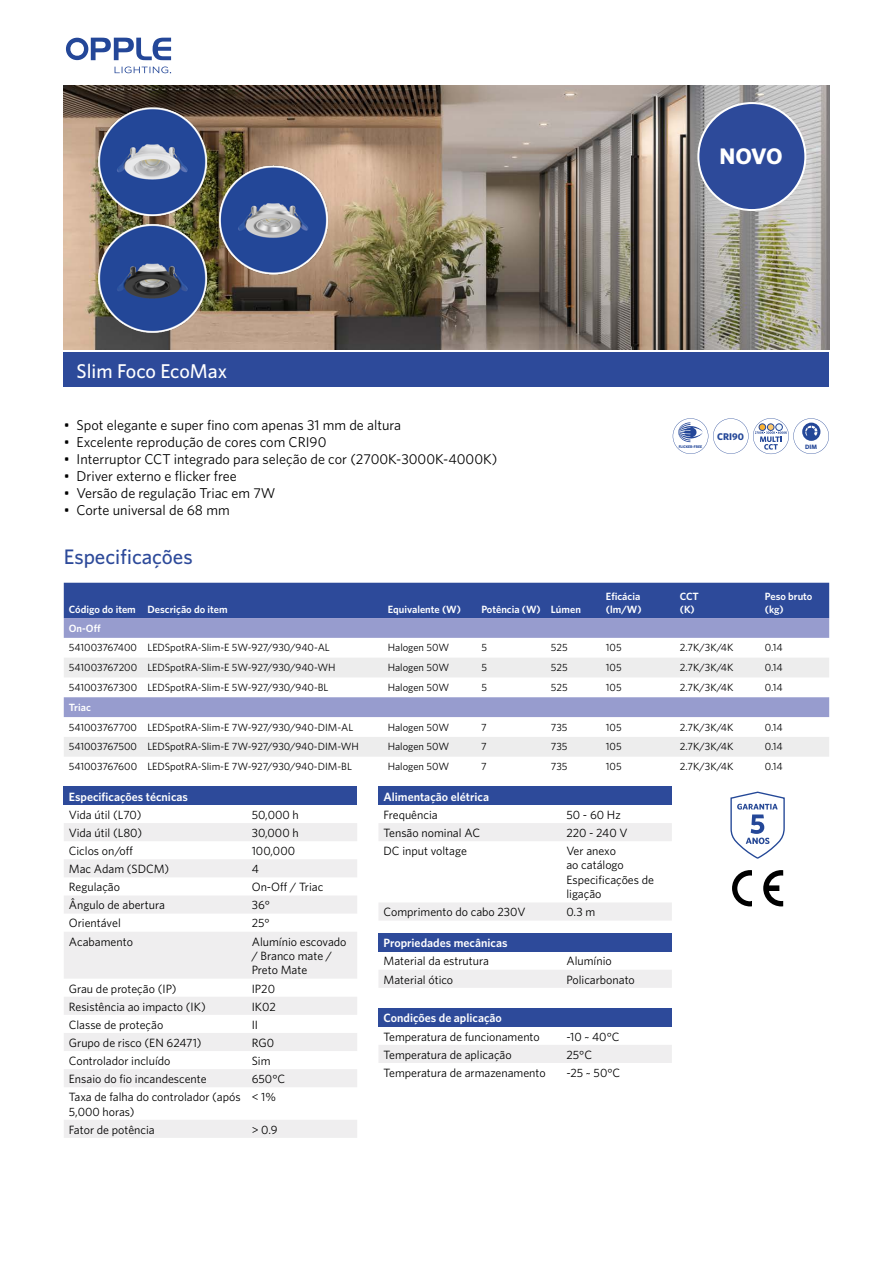
<style>
.page{position:relative;width:893px;height:1263px;background:#fff}
.page>*{position:absolute;margin:0;border:0;box-sizing:border-box;transform-origin:0 0}
.t1{font:700 22.5px "Whitney";color:#fff}
.t2{font:500 21px "Whitney";color:#2d4a9a}
.t3{font:500 19.95px "Whitney";color:#fff}
.t4{font:14.25px "Whitney";color:#000}
.t5{font:12px/14.4px "Whitney";color:#000}
.t6{font:600 12px "Whitney";color:#fff}
.t7{font:10.5px "Whitney";color:#000}
.t8{font:600 10.5px/12.6px "Whitney";color:#fff}
.t9{font:700 9.75px "Whitney";color:#244798}
.t10{font:700 6.3px "Whitney";color:#244798}
.t11{font:700 3.75px "Whitney";color:#244798}
</style>
<div class="page">
<svg style="left:66px;top:37px;width:105px;height:36px"></svg>
<div style="left:64px;top:352px;width:765px;height:35px;background:#2d4a9a"></div>
<img style="left:64px;top:85px;width:765px;height:265px">
<svg style="left:672px;top:418px;width:157px;height:36px"></svg>
<div style="left:698px;top:103px;width:107px;height:107px;background:#2d4a9a;border-radius:50%"></div>
<div style="left:697px;top:102px;width:109px;height:109px;border:2px solid #fff;border-radius:50%"></div>
<div style="left:64px;top:583px;width:765px;height:35px;background:#2d4a9a"></div>
<div style="left:64px;top:618px;width:765px;height:20px;background:#979cce"></div>
<svg style="left:64px;top:658px;width:765px;height:99px"></svg>
<svg style="left:730px;top:792px;width:55px;height:67px"></svg>
<svg style="left:732px;top:870px;width:20px;height:36px"></svg>
<svg style="left:763px;top:870px;width:20px;height:36px"></svg>
<div style="left:64px;top:787px;width:293px;height:18px;background:#2d4a9a"></div>
<svg style="left:64px;top:823px;width:293px;height:315px;fill:#efeeef"></svg>
<div style="left:378px;top:787px;width:294px;height:18px;background:#2d4a9a"></div>
<svg style="left:379px;top:823px;width:293px;height:97px"></svg>
<div style="left:378px;top:933px;width:294px;height:18px;background:#2d4a9a"></div>
<div style="left:379px;top:970px;width:293px;height:18px;background:#efeeef"></div>
<div style="left:378px;top:1009px;width:294px;height:18px;background:#2d4a9a"></div>
<div style="left:379px;top:1045px;width:293px;height:18px;background:#efeeef"></div>
<h1 class="t1" style="left:719px;top:141px;width:65px">NOVO</h1>
<h3 class="t3" style="left:77px;top:357px;width:152px">Slim Foco EcoMax</h3>
<p class="t4" style="left:64px;top:415px;width:339px">• Spot elegante e super fino com apenas 31 mm de altura</p>
<p class="t4" style="left:64px;top:432px;width:264px">• Excelente reprodução de cores com CRI90</p>
<p class="t4" style="left:64px;top:450px;width:435px">• Interruptor CCT integrado para seleção de cor (2700K-3000K-4000K)</p>
<p class="t4" style="left:64px;top:467px;width:175px">• Driver externo e flicker free</p>
<p class="t4" style="left:64px;top:484px;width:213px">• Versão de regulação Triac em 7W</p>
<p class="t4" style="left:64px;top:501px;width:167px">• Corte universal de 68 mm</p>
<h2 class="t2" style="left:64px;top:543px;width:130px">Especificações</h2>
<p class="t8" style="left:69px;top:603px;width:160px">Código do item Descrição do item</p>
<p class="t8" style="left:388px;top:603px;width:75px">Equivalente (W)</p>
<p class="t8" style="left:481px;top:603px;width:101px">Potência (W) Lúmen</p>
<p class="t11" style="left:679px;top:444px;width:25px">FLICKER-FREE</p>
<p class="t9" style="left:717px;top:430px;width:28px">CRI90</p>
<p class="t10" style="left:805px;top:443px;width:13px">DIM</p>
<p class="t8" style="left:606px;top:590px;width:37px">Eficácia (lm/W)</p>
<p class="t8" style="left:680px;top:590px;width:21px">CCT (K)</p>
<p class="t8" style="left:765px;top:590px;width:49px">Peso bruto (kg)</p>
<p class="t8" style="left:69px;top:621px;width:33px">On-Off</p>
<p class="t7" style="left:69px;top:641px;width:262px">541003767400 LEDSpotRA-Slim-E 5W-927/930/940-AL</p>
<p class="t7" style="left:388px;top:641px;width:63px">Halogen 50W</p>
<p class="t7" style="left:481px;top:641px;width:7px">5</p>
<p class="t7" style="left:551px;top:641px;width:18px">525</p>
<p class="t7" style="left:606px;top:641px;width:17px">105</p>
<p class="t7" style="left:680px;top:641px;width:55px">2.7K/3K/4K</p>
<p class="t7" style="left:765px;top:641px;width:20px">0.14</p>
<p class="t7" style="left:69px;top:660px;width:268px">541003767200 LEDSpotRA-Slim-E 5W-927/930/940-WH</p>
<p class="t7" style="left:388px;top:660px;width:63px">Halogen 50W</p>
<p class="t7" style="left:481px;top:660px;width:7px">5</p>
<p class="t7" style="left:551px;top:660px;width:18px">525</p>
<p class="t7" style="left:606px;top:660px;width:17px">105</p>
<p class="t7" style="left:680px;top:660px;width:55px">2.7K/3K/4K</p>
<p class="t7" style="left:765px;top:660px;width:20px">0.14</p>
<p class="t7" style="left:69px;top:680px;width:261px">541003767300 LEDSpotRA-Slim-E 5W-927/930/940-BL</p>
<p class="t7" style="left:388px;top:680px;width:63px">Halogen 50W</p>
<p class="t7" style="left:481px;top:680px;width:7px">5</p>
<p class="t7" style="left:551px;top:680px;width:18px">525</p>
<p class="t7" style="left:606px;top:680px;width:17px">105</p>
<p class="t7" style="left:680px;top:680px;width:55px">2.7K/3K/4K</p>
<p class="t7" style="left:765px;top:680px;width:20px">0.14</p>
<p class="t8" style="left:69px;top:701px;width:24px">Triac</p>
<p class="t7" style="left:69px;top:720px;width:286px">541003767700 LEDSpotRA-Slim-E 7W-927/930/940-DIM-AL</p>
<p class="t7" style="left:388px;top:720px;width:63px">Halogen 50W</p>
<p class="t7" style="left:481px;top:720px;width:7px">7</p>
<p class="t7" style="left:551px;top:720px;width:18px">735</p>
<p class="t7" style="left:606px;top:720px;width:17px">105</p>
<p class="t7" style="left:680px;top:720px;width:55px">2.7K/3K/4K</p>
<p class="t7" style="left:765px;top:720px;width:20px">0.14</p>
<p class="t7" style="left:69px;top:740px;width:292px">541003767500 LEDSpotRA-Slim-E 7W-927/930/940-DIM-WH</p>
<p class="t7" style="left:388px;top:740px;width:63px">Halogen 50W</p>
<p class="t7" style="left:481px;top:740px;width:7px">7</p>
<p class="t7" style="left:551px;top:740px;width:18px">735</p>
<p class="t7" style="left:606px;top:740px;width:17px">105</p>
<p class="t7" style="left:680px;top:740px;width:55px">2.7K/3K/4K</p>
<p class="t7" style="left:765px;top:740px;width:20px">0.14</p>
<p class="t7" style="left:69px;top:759px;width:285px">541003767600 LEDSpotRA-Slim-E 7W-927/930/940-DIM-BL</p>
<p class="t7" style="left:388px;top:759px;width:63px">Halogen 50W</p>
<p class="t7" style="left:481px;top:759px;width:7px">7</p>
<p class="t7" style="left:551px;top:759px;width:18px">735</p>
<p class="t7" style="left:606px;top:759px;width:17px">105</p>
<p class="t7" style="left:680px;top:759px;width:55px">2.7K/3K/4K</p>
<p class="t7" style="left:765px;top:759px;width:20px">0.14</p>
<p class="t6" style="left:69px;top:788px;width:121px">Especificações técnicas</p>
<p class="t5" style="left:69px;top:807px;width:74px">Vida útil (L70)</p>
<p class="t5" style="left:252px;top:807px;width:49px">50,000 h</p>
<p class="t5" style="left:69px;top:825px;width:75px">Vida útil (L80)</p>
<p class="t5" style="left:252px;top:825px;width:49px">30,000 h</p>
<p class="t5" style="left:69px;top:843px;width:66px">Ciclos on/off</p>
<p class="t5" style="left:252px;top:843px;width:45px">100,000</p>
<p class="t5" style="left:69px;top:861px;width:102px">Mac Adam (SDCM)</p>
<p class="t5" style="left:252px;top:861px;width:9px">4</p>
<p class="t5" style="left:69px;top:879px;width:53px">Regulação</p>
<p class="t5" style="left:252px;top:879px;width:73px">On-Off / Triac</p>
<p class="t5" style="left:69px;top:898px;width:97px">Ângulo de abertura</p>
<p class="t5" style="left:252px;top:898px;width:20px">36°</p>
<p class="t5" style="left:69px;top:916px;width:53px">Orientável</p>
<p class="t5" style="left:252px;top:916px;width:19px">25°</p>
<p class="t5" style="left:69px;top:934px;width:66px">Acabamento</p>
<p class="t5" style="left:252px;top:934px;width:96px">Alumínio escovado / Branco mate /<br>Preto Mate</p>
<p class="t5" style="left:69px;top:981px;width:109px">Grau de proteção (IP)</p>
<p class="t5" style="left:252px;top:981px;width:25px">IP20</p>
<p class="t5" style="left:69px;top:999px;width:138px">Resistência ao impacto (IK)</p>
<p class="t5" style="left:252px;top:999px;width:26px">IK02</p>
<p class="t5" style="left:69px;top:1017px;width:96px">Classe de proteção</p>
<p class="t5" style="left:252px;top:1017px;width:8px">II</p>
<p class="t5" style="left:69px;top:1035px;width:134px">Grupo de risco (EN 62471)</p>
<p class="t5" style="left:252px;top:1035px;width:24px">RG0</p>
<p class="t5" style="left:69px;top:1053px;width:103px">Controlador incluído</p>
<p class="t5" style="left:252px;top:1053px;width:20px">Sim</p>
<p class="t5" style="left:69px;top:1071px;width:139px">Ensaio do fio incandescente</p>
<p class="t5" style="left:252px;top:1071px;width:35px">650°C</p>
<p class="t5" style="left:69px;top:1089px;width:173px">Taxa de falha do controlador (após<br>5,000 horas)</p>
<p class="t5" style="left:252px;top:1089px;width:26px">&lt; 1%</p>
<p class="t5" style="left:69px;top:1122px;width:87px">Fator de potência</p>
<p class="t5" style="left:252px;top:1122px;width:27px">&gt; 0.9</p>
<p class="t6" style="left:384px;top:788px;width:107px">Alimentação elétrica</p>
<p class="t5" style="left:384px;top:807px;width:56px">Frequência</p>
<p class="t5" style="left:566px;top:807px;width:56px">50 - 60 Hz</p>
<p class="t5" style="left:384px;top:825px;width:98px">Tensão nominal AC</p>
<p class="t5" style="left:566px;top:825px;width:63px">220 - 240 V</p>
<p class="t5" style="left:384px;top:843px;width:85px">DC input voltage</p>
<p class="t5" style="left:566px;top:843px;width:89px">Ver anexo<br>ao catálogo<br>Especificações de ligação</p>
<p class="t5" style="left:384px;top:905px;width:144px">Comprimento do cabo 230V</p>
<p class="t5" style="left:566px;top:905px;width:30px">0.3 m</p>
<p class="t6" style="left:384px;top:935px;width:125px">Propriedades mecânicas</p>
<p class="t5" style="left:384px;top:954px;width:107px">Material da estrutura</p>
<p class="t5" style="left:566px;top:954px;width:47px">Alumínio</p>
<p class="t5" style="left:384px;top:972px;width:71px">Material ótico</p>
<p class="t5" style="left:566px;top:972px;width:70px">Policarbonato</p>
<p class="t6" style="left:384px;top:1010px;width:120px">Condições de aplicação</p>
<p class="t5" style="left:384px;top:1029px;width:158px">Temperatura de funcionamento</p>
<p class="t5" style="left:566px;top:1029px;width:55px">-10 ~ 40°C</p>
<p class="t5" style="left:384px;top:1047px;width:130px">Temperatura de aplicação</p>
<p class="t5" style="left:566px;top:1047px;width:27px">25°C</p>
<p class="t5" style="left:384px;top:1065px;width:164px">Temperatura de armazenamento</p>
<p class="t5" style="left:566px;top:1065px;width:55px">-25 ~ 50°C</p>
</div>
